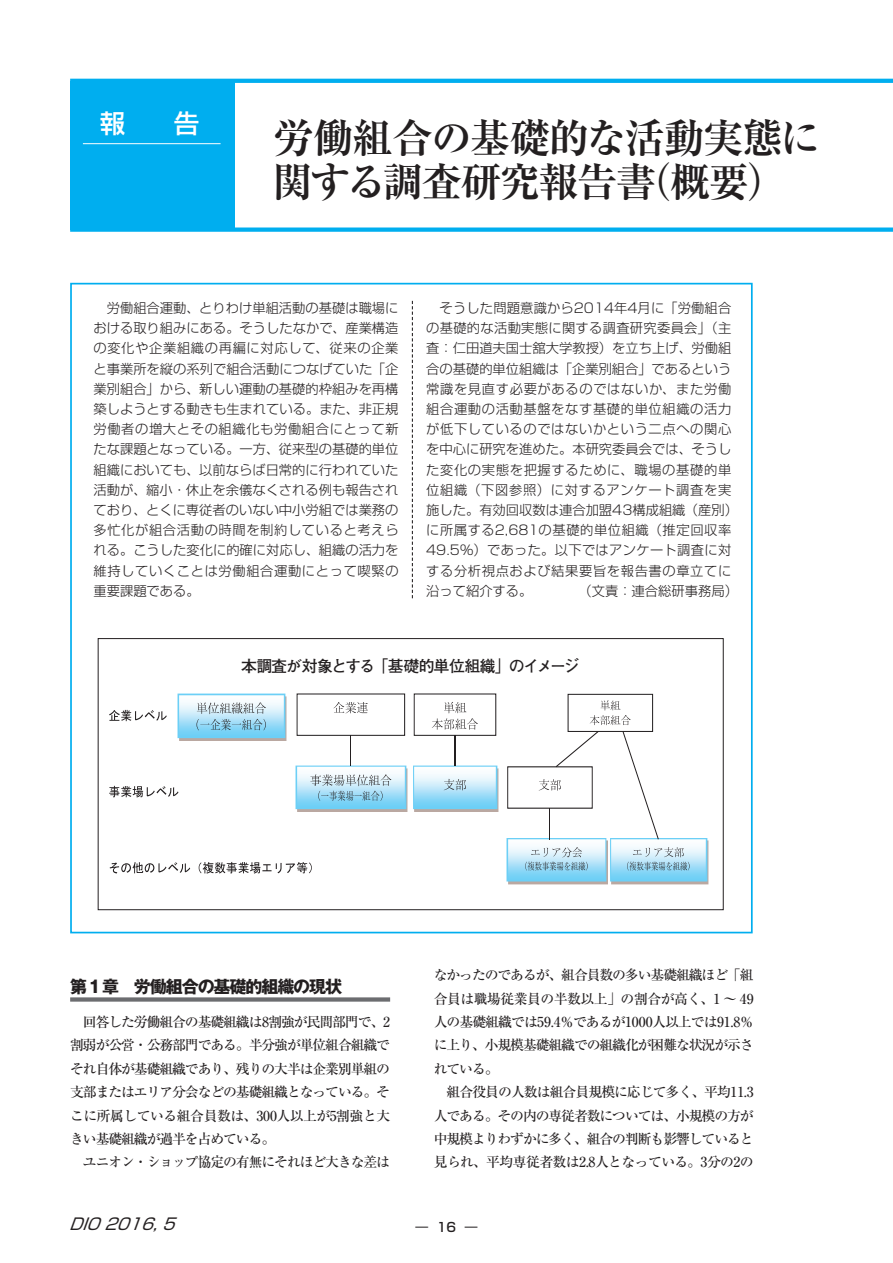
<style>
.page{position:relative;width:893px;height:1263px;background:#fff}
.page>*{position:absolute;margin:0;border:0;box-sizing:border-box;transform-origin:0 0}
.t1{font:700 40.35px/44.7px "Ryumin Pro";letter-spacing:-.04em;color:#231f20}
.t2{font:500 25.5px "Shin Go Pro";color:#fff}
.t3{font:700 16.95px "Gothic MB101 Pro";letter-spacing:-.065em;color:#231f20}
.t4{font:700 15.9px "Futo Go B101 Pro";letter-spacing:-.06em;color:#231f20}
.t5{font:italic 15.9px "Shin Go Pro";color:#231f20}
.t6{font:500 13.8px/23.4px "Ryumin Pro";letter-spacing:-.075em;color:#231f20}
.t7{font:300 13.35px/20.2px "Shin Go Pro";letter-spacing:.025em;color:#231f20;text-align:justify}
.t8{font:500 12.75px "Shin Go Pro";color:#231f20}
</style>
<div class="page">
<svg style="left:70px;top:79px;width:823px;height:4px;background:#04afef"></svg>
<div style="left:70px;top:227px;width:823px;height:5px;background:#00aeef"></div>
<div style="left:70px;top:81px;width:165px;height:149px;background:#00aeef"></div>
<hr style="left:83px;top:143px;width:138px;height:1px;background:#fff">
<div style="left:70px;top:997px;width:320px;height:5px;background:#6c6d70"></div>
<svg style="left:412px;top:301px;width:1px;height:297px"></svg>
<svg style="left:109px;top:710px;width:58px;height:11px"></svg>
<svg style="left:109px;top:786px;width:69px;height:11px"></svg>
<svg style="left:110px;top:862px;width:80px;height:11px"></svg>
<svg style="left:199px;top:862px;width:113px;height:11px"></svg>
<img style="left:178px;top:693px;width:109px;height:47px">
<svg style="left:197px;top:702px;width:69px;height:28px;background:#a9cbdb"></svg>
<svg style="left:414px;top:693px;width:82px;height:43px"></svg>
<img style="left:413px;top:765px;width:85px;height:46px">
<svg style="left:444px;top:779px;width:22px;height:11px"></svg>
<hr style="left:454px;top:735px;width:1px;height:31px;background:#231f20">
<img style="left:507px;top:839px;width:100px;height:46px">
<svg style="left:525px;top:847px;width:63px;height:24px;background:#b3d1e0"></svg>
<img style="left:610px;top:838px;width:98px;height:47px">
<svg style="left:627px;top:847px;width:63px;height:24px;background:#b2d1df"></svg>
<svg style="left:507px;top:694px;width:152px;height:145px"></svg>
<hr style="left:549px;top:808px;width:1px;height:31px;background:#231f20">
<svg style="left:297px;top:693px;width:108px;height:43px"></svg>
<img style="left:296px;top:765px;width:111px;height:46px">
<svg style="left:310px;top:774px;width:82px;height:27px;background:#abcedd"></svg>
<hr style="left:350px;top:735px;width:1px;height:31px;background:#231f20">
<div style="left:98px;top:638px;width:626px;height:272px;border:1px solid #231f20"></div>
<h2 class="t2" style="left:100px;top:102px;width:27px">報</h2>
<h2 class="t2" style="left:174px;top:102px;width:27px">告</h2>
<h1 class="t1" style="left:272px;top:113px;width:550px">労働組合の基礎的な活動実態に関する調査研究報告書（概要）</h1>
<p class="t7" style="left:93px;top:296px;width:307px">　労働組合運動、とりわけ単組活動の基礎は職場における取り組みにある。そうしたなかで、産業構造の変化や企業組織の再編に対応して、従来の企業と事業所を縦の系列で組合活動につなげていた「企業別組合」から、新しい運動の基礎的枠組みを再構築しようとする動きも生まれている。また、非正規労働者の増大とその組織化も労働組合にとって新たな課題となっている。一方、従来型の基礎的単位組織においても、以前ならば日常的に行われていた活動が、縮小・休止を余儀なくされる例も報告されており、とくに専従者のいない中小労組では業務の多忙化が組合活動の時間を制約していると考えられる。こうした変化に的確に対応し、組織の活力を維持していくことは労働組合運動にとって喫緊の重要課題である。</p>
<p class="t7" style="left:426px;top:296px;width:313px;text-align:left">　そうした問題意識から2014年4月に「労働組合の基礎的な活動実態に関する調査研究委員会」（主査：仁田道夫国士舘大学教授）を立ち上げ、労働組合の基礎的単位組織は「企業別組合」であるという常識を見直す必要があるのではないか、また労働組合運動の活動基盤をなす基礎的単位組織の活力が低下しているのではないかという二点への関心を中心に研究を進めた。本研究委員会では、そうした変化の実態を把握するために、職場の基礎的単位組織（下図参照）に対するアンケート調査を実施した。有効回収数は連合加盟43構成組織（産別）に所属する2,681の基礎的単位組織（推定回収率<br>49.5％）であった。以下ではアンケート調査に対する分析視点および結果要旨を報告書の章立てに沿って紹介する。　　　　（文責：連合総研事務局）</p>
<p class="t4" style="left:241px;top:654px;width:340px">本調査が対象とする「基礎的単位組織」のイメージ</p>
<p class="t3" style="left:70px;top:973px;width:273px">第１章　労働組合の基礎的組織の現状</p>
<p class="t6" style="left:70px;top:1009px;width:321px">　回答した労働組合の基礎組織は8割強が民間部門で、2割弱が公営・公務部門である。半分強が単位組合組織でそれ自体が基礎組織であり、残りの大半は企業別単組の支部またはエリア分会などの基礎組織となっている。そこに所属している組合員数は、300人以上が5割強と大きい基礎組織が過半を占めている。<br>　ユニオン・ショップ協定の有無にそれほど大きな差は</p>
<p class="t5" style="left:69px;top:1210px;width:115px">DIO2016,5</p>
<p class="t6" style="left:434px;top:962px;width:322px">なかったのであるが、組合員数の多い基礎組織ほど「組合員は職場従業員の半数以上」の割合が高く、1 ～ 49人の基礎組織では59.4％であるが1000人以上では91.8％に上り、小規模基礎組織での組織化が困難な状況が示されている。<br>　組合役員の人数は組合員規模に応じて多く、平均11.3人である。その内の専従者数については、小規模の方が中規模よりわずかに多く、組合の判断も影響していると見られ、平均専従者数は2.8人となっている。3分の2の</p>
<p class="t8" style="left:416px;top:1216px;width:63px">― 16 ―</p>
</div>
